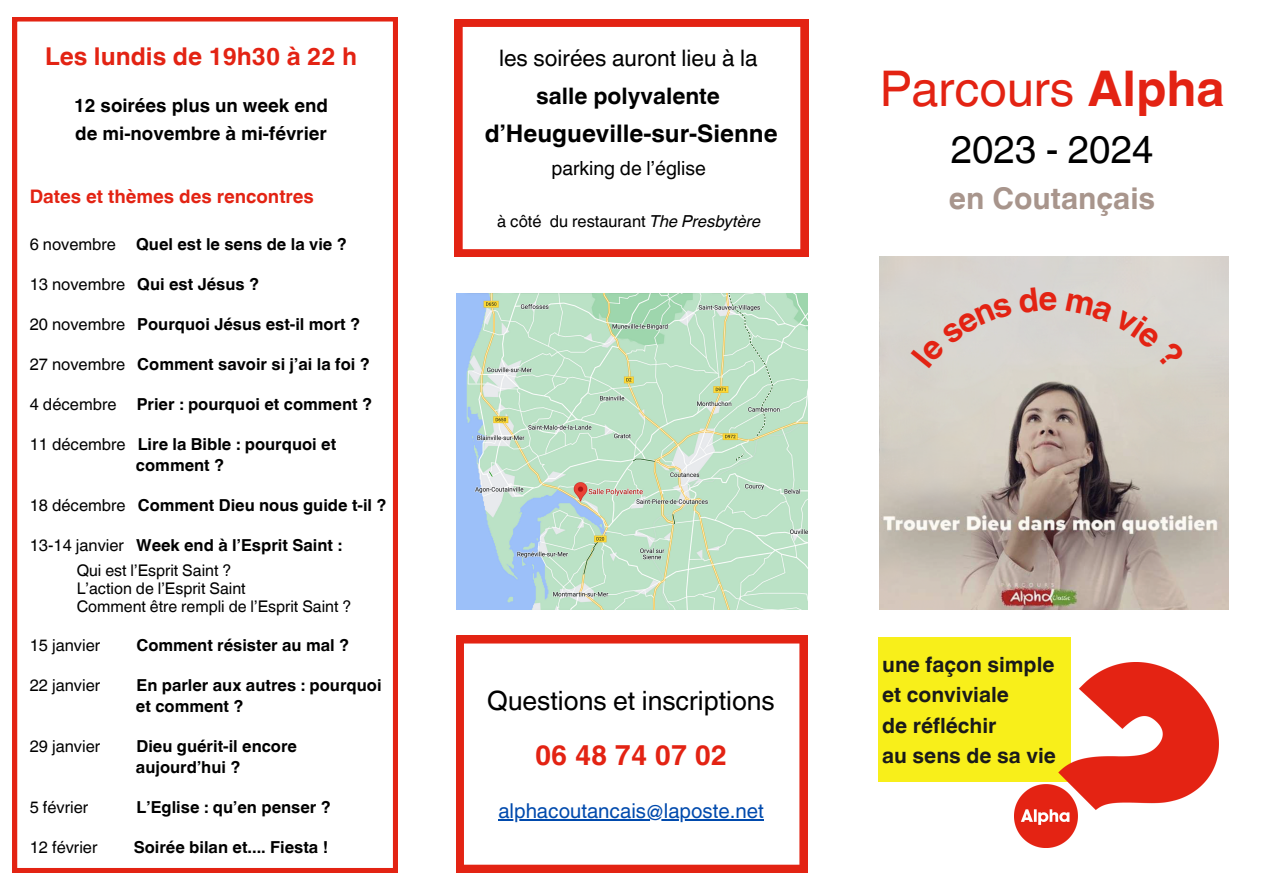
<style>
.page{position:relative;width:1263px;height:894px;background:#fff}
.page>*{position:absolute;margin:0;border:0;box-sizing:border-box;transform-origin:0 0}
.t1{font:49.05px "Helvetica World";color:#e32313}
.t2{font:38.4px "Helvetica World";color:#000}
.t3{font:700 33px "Helvetica World";color:#e32313}
.t4{font:700 30px "Helvetica World";color:#a8958c}
.t5{font:700 28.05px "Helvetica World";color:#e32313}
.t6{font:26.55px "Helvetica World";color:#000}
.t7{font:700 24.45px "Helvetica World";color:#e32313}
.t8{font:700 24.3px "Helvetica World";color:#000}
.t9{font:22.8px "Helvetica World";color:#000}
.t10{font:700 22.8px "Helvetica World";color:#000}
.t11{font:700 21px/30.3px "Helvetica World";color:#000}
.t12{font:20.55px "Helvetica World";color:#004aad}
.t13{font:19.5px "Helvetica World";color:#000}
.t14{font:700 18.6px "Helvetica World";color:#000}
.t15{font:700 18.6px "Helvetica World";color:#e32313}
.t16{font:700 16.5px "Helvetica World";color:#000}
.t17{font:16.5px "Helvetica World";color:#000}
.t18{font:16.05px "Helvetica World";color:#000}
.s1{font-weight:400}
.s2{font-style:italic}
.s3{font-weight:700}
</style>
<div class="page">
<img style="left:880px;top:256px;width:349px;height:353px">
<img style="left:456px;top:293px;width:351px;height:316px">
<svg style="left:455px;top:19px;width:353px;height:238px"></svg>
<svg style="left:456px;top:635px;width:351px;height:237px"></svg>
<svg style="left:13px;top:17px;width:384px;height:855px"></svg>
<div style="left:878px;top:637px;width:192px;height:144px;background:#f8ef1a"></div>
<img style="left:1015px;top:662px;width:203px;height:185px">
<hr style="left:498px;top:819px;width:266px;height:1px;background:#004aad">
<div style="left:911px;top:286px;width:127px;height:82px;background:#d8d5d0"></div>
<div style="left:1066px;top:293px;width:119px;height:75px;background:#d8d5d0"></div>
<p class="t7" style="left:45px;top:37px;width:313px">Les lundis de 19h30 à 22 h</p>
<p class="t14" style="left:74px;top:90px;width:255px">12 soirées plus un week end</p>
<p class="t14" style="left:75px;top:118px;width:253px">de mi-novembre à mi-février</p>
<p class="t15" style="left:30px;top:181px;width:286px">Dates et thèmes des rencontres</p>
<p class="t16" style="left:30px;top:231px;width:318px"><span class="s1">6 novembre</span> Quel est le sens de la vie ?</p>
<p class="t16" style="left:30px;top:271px;width:231px"><span class="s1">13 novembre</span> Qui est Jésus ?</p>
<p class="t16" style="left:30px;top:311px;width:332px"><span class="s1">20 novembre</span> Pourquoi Jésus est-il mort ?</p>
<p class="t16" style="left:30px;top:351px;width:341px"><span class="s1">27 novembre</span> Comment savoir si j’ai la foi ?</p>
<p class="t16" style="left:30px;top:391px;width:344px"><span class="s1">4 décembre</span> Prier : pourquoi et comment ?</p>
<p class="t16" style="left:30px;top:431px;width:308px"><span class="s1">11 décembre</span> Lire la Bible : pourquoi et</p>
<p class="t16" style="left:136px;top:452px;width:90px">comment ?</p>
<p class="t16" style="left:30px;top:492px;width:358px"><span class="s1">18 décembre</span> Comment Dieu nous guide t-il ?</p>
<p class="t16" style="left:30px;top:532px;width:314px"><span class="s1">13-14 janvier</span> Week end à l’Esprit Saint :</p>
<p class="t18" style="left:77px;top:561px;width:156px">Qui est l’Esprit Saint ?</p>
<p class="t18" style="left:77px;top:579px;width:170px">L’action de l’Esprit Saint</p>
<p class="t18" style="left:77px;top:597px;width:276px">Comment être rempli de l’Esprit Saint ?</p>
<p class="t17" style="left:30px;top:635px;width:72px">15 janvier</p>
<p class="t16" style="left:136px;top:632px;width:214px">Comment résister au mal ?</p>
<p class="t17" style="left:30px;top:675px;width:72px">22 janvier</p>
<p class="t16" style="left:136px;top:672px;width:247px">En parler aux autres : pourquoi</p>
<p class="t16" style="left:136px;top:692px;width:109px">et comment ?</p>
<p class="t17" style="left:30px;top:736px;width:72px">29 janvier</p>
<p class="t16" style="left:136px;top:732px;width:162px">Dieu guérit-il encore</p>
<p class="t16" style="left:136px;top:753px;width:106px">aujourd’hui ?</p>
<p class="t17" style="left:30px;top:797px;width:60px">5 février</p>
<p class="t16" style="left:137px;top:793px;width:196px">L’Eglise : qu’en penser ?</p>
<p class="t17" style="left:30px;top:837px;width:69px">12 février</p>
<p class="t16" style="left:134px;top:833px;width:196px">Soirée bilan et.... Fiesta !</p>
<p class="t9" style="left:499px;top:44px;width:260px">les soirées auront lieu à la</p>
<p class="t10" style="left:536px;top:77px;width:185px">salle polyvalente</p>
<p class="t8" style="left:485px;top:114px;width:294px">d’Heugueville-sur-Sienne</p>
<p class="t13" style="left:551px;top:157px;width:156px">parking de l’église</p>
<p class="t17" style="left:497px;top:211px;width:265px">à côté du restaurant <span class="s2">The Presbytère</span></p>
<p class="t6" style="left:487px;top:685px;width:289px">Questions et inscriptions</p>
<p class="t5" style="left:535px;top:732px;width:194px">06 48 74 07 02</p>
<p class="t12" style="left:498px;top:798px;width:267px">alphacoutancais@laposte.net</p>
<p class="t1" style="left:880px;top:60px;width:346px">Parcours <span class="s3">Alpha</span></p>
<p class="t2" style="left:951px;top:127px;width:204px">2023 - 2024</p>
<p class="t4" style="left:949px;top:174px;width:208px">en Coutançais</p>
<p class="t3" style="left:1038px;top:271px;width:21px">e</p>
<p class="t11" style="left:882px;top:647px;width:175px">une façon simple et conviviale<br>de réfléchir<br>au sens de sa vie</p>
</div>
